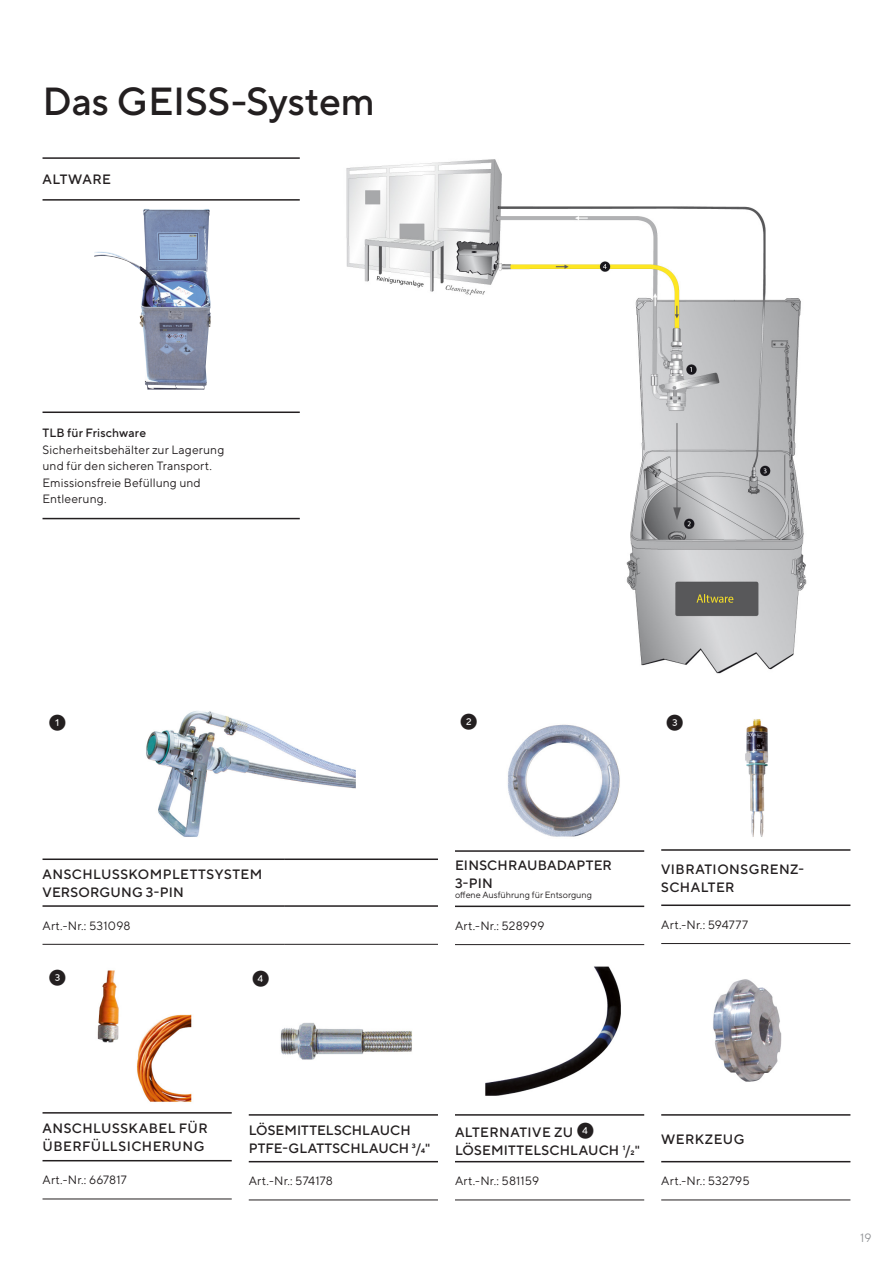
<style>
.page{position:relative;width:893px;height:1263px;background:#fff}
.page>*{position:absolute;margin:0;border:0;box-sizing:border-box;transform-origin:0 0}
.Titel_Produkt_26pt{font:500 39px "TT Norms Pro";letter-spacing:-.005em;color:#231f20}
.t1{font:18px "TT Norms Pro";color:#231f20}
.Tabelle_Untertitel_Versalien_9pt{font:500 13.5px/18px "TT Norms Pro";letter-spacing:.03em;color:#231f20}
.Tabelle_Untertitel_Versalien_9pt-2{font:500 13.5px "TT Norms Pro";letter-spacing:.005em;color:#231f20}
.Tabelle_Grundtext_8pt{font:12px/16.5px "TT Norms Pro";letter-spacing:.01em;color:#231f20}
.t2{font:12px "TT Norms Pro";color:#939598}
.t3{font:9px "TT Norms Pro";color:#231f20}
.s1{font-weight:500}
.s2{font-weight:400;font-size:18px}
</style>
<div class="page">
<hr style="left:43px;top:157px;width:257px;height:2px;background:#231f20">
<hr style="left:43px;top:199px;width:257px;height:2px;background:#231f20">
<hr style="left:43px;top:411px;width:257px;height:2px;background:#231f20">
<hr style="left:43px;top:518px;width:257px;height:1px;background:#231f20">
<hr style="left:43px;top:1112px;width:189px;height:1px;background:#231f20">
<hr style="left:43px;top:1199px;width:189px;height:1px;background:#231f20">
<hr style="left:43px;top:1160px;width:189px;height:1px;background:#231f20">
<hr style="left:661px;top:1114px;width:189px;height:2px;background:#231f20">
<hr style="left:661px;top:1200px;width:189px;height:1px;background:#231f20">
<hr style="left:661px;top:1161px;width:189px;height:1px;background:#231f20">
<hr style="left:43px;top:858px;width:242px;height:2px;background:#231f20">
<hr style="left:285px;top:858px;width:153px;height:2px;background:#231f20">
<hr style="left:43px;top:944px;width:242px;height:1px;background:#231f20">
<hr style="left:285px;top:944px;width:153px;height:1px;background:#231f20">
<hr style="left:43px;top:905px;width:242px;height:2px;background:#231f20">
<hr style="left:285px;top:905px;width:153px;height:2px;background:#231f20">
<hr style="left:455px;top:850px;width:189px;height:2px;background:#231f20">
<hr style="left:455px;top:944px;width:189px;height:1px;background:#231f20">
<hr style="left:455px;top:905px;width:189px;height:2px;background:#231f20">
<hr style="left:249px;top:1114px;width:189px;height:2px;background:#231f20">
<hr style="left:249px;top:1200px;width:189px;height:1px;background:#231f20">
<hr style="left:249px;top:1161px;width:189px;height:1px;background:#231f20">
<hr style="left:455px;top:1114px;width:189px;height:2px;background:#231f20">
<hr style="left:455px;top:1200px;width:189px;height:1px;background:#231f20">
<hr style="left:455px;top:1161px;width:189px;height:1px;background:#231f20">
<hr style="left:661px;top:849px;width:189px;height:2px;background:#231f20">
<hr style="left:661px;top:943px;width:189px;height:1px;background:#231f20">
<hr style="left:661px;top:904px;width:189px;height:2px;background:#231f20">
<img style="left:94px;top:209px;width:116px;height:180px">
<img style="left:346px;top:159px;width:461px;height:515px">
<img style="left:146px;top:711px;width:209px;height:126px">
<img style="left:507px;top:724px;width:113px;height:113px">
<img style="left:745px;top:719px;width:24px;height:118px">
<img style="left:97px;top:970px;width:95px;height:132px">
<img style="left:280px;top:1023px;width:132px;height:37px">
<img style="left:485px;top:966px;width:136px;height:130px">
<img style="left:713px;top:979px;width:69px;height:103px">
<p class="Titel_Produkt_26pt" style="left:43px;top:73px;width:334px">Das GEISS-System</p>
<p class="Tabelle_Untertitel_Versalien_9pt" style="left:43px;top:170px;width:70px">ALTWARE</p>
<p class="Tabelle_Grundtext_8pt" style="left:43px;top:424px;width:183px"><span class="s1">TLB für Frischware<br></span>Sicherheitsbehälter zur Lagerung</p>
<p class="Tabelle_Grundtext_8pt" style="left:43px;top:457px;width:171px">und für den sicheren Transport.</p>
<p class="Tabelle_Grundtext_8pt" style="left:43px;top:473px;width:160px">Emissionsfreie Befüllung und</p>
<p class="Tabelle_Grundtext_8pt" style="left:43px;top:490px;width:66px">Entleerung.</p>
<p class="t1" style="left:48px;top:709px;width:19px">❶</p>
<p class="t1" style="left:460px;top:709px;width:19px">❷</p>
<p class="t1" style="left:666px;top:709px;width:19px">❸</p>
<p class="Tabelle_Untertitel_Versalien_9pt" style="left:43px;top:864px;width:221px">ANSCHLUSSKOMPLETTSYSTEM</p>
<p class="Tabelle_Untertitel_Versalien_9pt" style="left:43px;top:882px;width:143px">VERSORGUNG 3-PIN</p>
<p class="Tabelle_Grundtext_8pt" style="left:43px;top:916px;width:90px">Art.-Nr.: 531098</p>
<p class="t1" style="left:48px;top:965px;width:19px">❸</p>
<p class="t1" style="left:252px;top:965px;width:19px">❹</p>
<p class="Tabelle_Untertitel_Versalien_9pt" style="left:455px;top:855px;width:158px">EINSCHRAUBADAPTER<br>3-PIN</p>
<p class="t3" style="left:455px;top:889px;width:138px">offene Ausführung für Entsorgung</p>
<p class="Tabelle_Grundtext_8pt" style="left:455px;top:917px;width:91px">Art.-Nr.: 528999</p>
<p class="Tabelle_Untertitel_Versalien_9pt" style="left:661px;top:859px;width:144px">VIBRATIONSGRENZ-<br>SCHALTER</p>
<p class="Tabelle_Grundtext_8pt" style="left:661px;top:916px;width:88px">Art.-Nr.: 594777</p>
<p class="Tabelle_Untertitel_Versalien_9pt" style="left:43px;top:1118px;width:167px">ANSCHLUSSKABEL FÜR<br>ÜBERFÜLLSICHERUNG</p>
<p class="Tabelle_Grundtext_8pt" style="left:43px;top:1171px;width:86px">Art.-Nr.: 667817</p>
<p class="Tabelle_Untertitel_Versalien_9pt-2" style="left:249px;top:1120px;width:163px">LÖSEMITTELSCHLAUCH</p>
<p class="Tabelle_Untertitel_Versalien_9pt-2" style="left:249px;top:1138px;width:183px">PTFE-GLATTSCHLAUCH 3/4"</p>
<p class="Tabelle_Grundtext_8pt" style="left:249px;top:1172px;width:86px">Art.-Nr.: 574178</p>
<p class="Tabelle_Untertitel_Versalien_9pt" style="left:455px;top:1122px;width:141px">ALTERNATIVE ZU <span class="s2">❹</span></p>
<p class="Tabelle_Untertitel_Versalien_9pt" style="left:455px;top:1140px;width:186px">LÖSEMITTELSCHLAUCH 1/2"</p>
<p class="Tabelle_Grundtext_8pt" style="left:455px;top:1172px;width:86px">Art.-Nr.: 581159</p>
<p class="Tabelle_Untertitel_Versalien_9pt" style="left:661px;top:1129px;width:85px">WERKZEUG</p>
<p class="Tabelle_Grundtext_8pt" style="left:661px;top:1172px;width:90px">Art.-Nr.: 532795</p>
<p class="t2" style="left:860px;top:1229px;width:13px">19</p>
</div>
